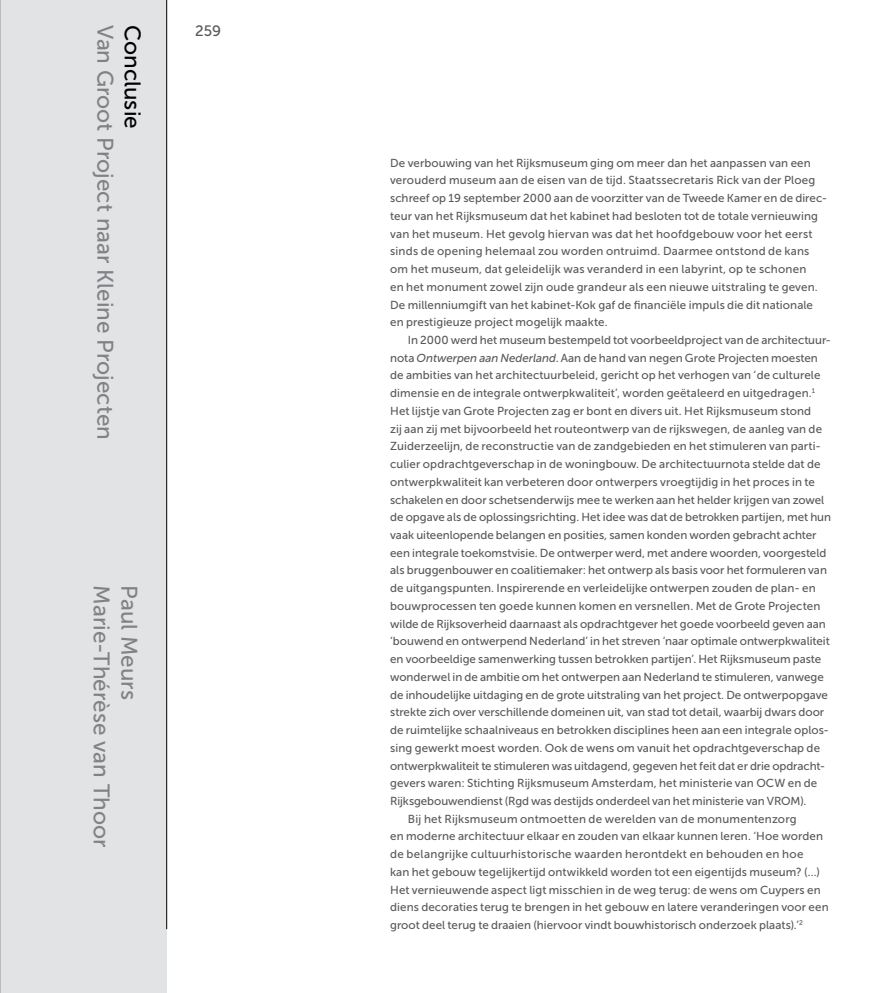
<style>
.page{position:relative;width:869px;height:993px;background:#fff}
.page>*{position:absolute;margin:0;border:0;box-sizing:border-box;transform-origin:0 0}
.t1{font:22.5px "Museo Sans 500";color:#808285}
.t2{font:22.5px "Museo Sans 500";color:#000}
.t3{font:15px "Museo Sans 500";color:#58595b}
.t4{font:11.5px/17.8px "Museo Sans 500";letter-spacing:.005em;color:#58595b}
.t5{font:11.5px "Museo Sans 500";letter-spacing:.025em;color:#58595b}
.s1{font-style:italic}
</style>
<div class="page">
<div style="left:0;top:0;width:167px;height:992px;background:#e2e3e4"></div>
<hr style="left:166px;top:0;width:1px;height:928px;background:#000">
<hr style="left:0;top:0;width:1px;height:992px;background:#939598">
<h1 class="t1" style="left:117px;top:25px;width:416px;rotate:90deg">Van Groot Project naar Kleine Projecten</h1>
<h1 class="t2" style="left:145px;top:25px;width:105px;rotate:90deg">Conclusie</h1>
<h2 class="t3" style="left:195px;top:23px;width:28px">259</h2>
<h1 class="t1" style="left:114px;top:585px;width:263px;rotate:90deg">Marie-Thérèse van Thoor</h1>
<h1 class="t1" style="left:141px;top:585px;width:116px;rotate:90deg">Paul Meurs</h1>
<p class="t4" style="left:390px;top:154px;width:438px">De verbouwing van het Rijksmuseum ging om meer dan het aanpassen van een verouderd museum aan de eisen van de tijd. Staatssecretaris Rick van der Ploeg schreef op 19 september 2000 aan de voorzitter van de Tweede Kamer en de direc&shy;teur van het Rijksmuseum dat het kabinet had besloten tot de totale vernieuwing van het museum. Het gevolg hiervan was dat het hoofdgebouw voor het eerst sinds de opening helemaal zou worden ontruimd. Daarmee ontstond de kans om het museum, dat geleidelijk was veranderd in een labyrint, op te schonen<br>en het monument zowel zijn oude grandeur als een nieuwe uitstraling te geven.<br>De millenniumgift van het kabinet-Kok gaf de financiële impuls die dit nationale en prestigieuze project mogelijk maakte.</p>
<p class="t4" style="left:407px;top:331px;width:424px">In 2000 werd het museum bestempeld tot voorbeeldproject van de architectuur-</p>
<p class="t4" style="left:390px;top:349px;width:429px">nota <span class="s1">Ontwerpen aan Nederland</span>. Aan de hand van negen Grote Projecten moesten</p>
<p class="t4" style="left:390px;top:366px;width:431px">de ambities van het architectuurbeleid, gericht op het verhogen van ‘de culturele</p>
<p class="t4" style="left:390px;top:384px;width:426px">dimensie en de integrale ontwerpkwaliteit’, worden geëtaleerd en uitgedragen.<sup>1</sup></p>
<p class="t4" style="left:390px;top:402px;width:422px">Het lijstje van Grote Projecten zag er bont en divers uit. Het Rijksmuseum stond</p>
<p class="t4" style="left:390px;top:419px;width:433px">zij aan zij met bijvoorbeeld het routeontwerp van de rijkswegen, de aanleg van de</p>
<p class="t4" style="left:390px;top:437px;width:430px">Zuiderzeelijn, de reconstructie van de zandgebieden en het stimuleren van parti-</p>
<p class="t4" style="left:390px;top:455px;width:432px">culier opdrachtgeverschap in de woningbouw. De architectuurnota stelde dat de</p>
<p class="t4" style="left:390px;top:473px;width:426px">ontwerpkwaliteit kan verbeteren door ontwerpers vroegtijdig in het proces in te</p>
<p class="t4" style="left:390px;top:490px;width:435px">schakelen en door schetsenderwijs mee te werken aan het helder krijgen van zowel</p>
<p class="t4" style="left:390px;top:508px;width:442px">de opgave als de oplossingsrichting. Het idee was dat de betrokken partijen, met hun</p>
<p class="t4" style="left:390px;top:526px;width:428px">vaak uiteenlopende belangen en posities, samen konden worden gebracht achter</p>
<p class="t4" style="left:390px;top:543px;width:437px">een integrale toekomstvisie. De ontwerper werd, met andere woorden, voorgesteld</p>
<p class="t4" style="left:390px;top:561px;width:438px">als bruggenbouwer en coalitiemaker: het ontwerp als basis voor het formuleren van</p>
<p class="t4" style="left:390px;top:579px;width:427px">de uitgangspunten. Inspirerende en verleidelijke ontwerpen zouden de plan- en</p>
<p class="t4" style="left:390px;top:597px;width:431px">bouwprocessen ten goede kunnen komen en versnellen. Met de Grote Projecten</p>
<p class="t4" style="left:390px;top:614px;width:437px">wilde de Rijksoverheid daarnaast als opdrachtgever het goede voorbeeld geven aan</p>
<p class="t4" style="left:390px;top:632px;width:441px">‘bouwend en ontwerpend Nederland’ in het streven ‘naar optimale ontwerpkwaliteit</p>
<p class="t4" style="left:390px;top:650px;width:432px">en voorbeeldige samenwerking tussen betrokken partijen’. Het Rijksmuseum paste</p>
<p class="t4" style="left:390px;top:667px;width:435px">wonderwel in de ambitie om het ontwerpen aan Nederland te stimuleren, vanwege</p>
<p class="t4" style="left:390px;top:685px;width:439px">de inhoudelijke uitdaging en de grote uitstraling van het project. De ontwerpopgave</p>
<p class="t4" style="left:390px;top:703px;width:435px">strekte zich over verschillende domeinen uit, van stad tot detail, waarbij dwars door</p>
<p class="t4" style="left:390px;top:721px;width:440px">de ruimtelijke schaalniveaus en betrokken disciplines heen aan een integrale oplos-</p>
<p class="t4" style="left:390px;top:738px;width:431px">sing gewerkt moest worden. Ook de wens om vanuit het opdrachtgeverschap de</p>
<p class="t4" style="left:390px;top:756px;width:436px">ontwerpkwaliteit te stimuleren was uitdagend, gegeven het feit dat er drie opdracht-</p>
<p class="t4" style="left:390px;top:774px;width:428px">gevers waren: Stichting Rijksmuseum Amsterdam, het ministerie van OCW en de</p>
<p class="t4" style="left:390px;top:791px;width:417px">Rijksgebouwendienst (Rgd was destijds onderdeel van het ministerie van VROM).</p>
<p class="t4" style="left:407px;top:809px;width:390px">Bij het Rijksmuseum ontmoetten de werelden van de monumentenzorg</p>
<p class="t4" style="left:390px;top:827px;width:434px">en moderne architectuur elkaar en zouden van elkaar kunnen leren. ‘Hoe worden</p>
<p class="t5" style="left:390px;top:847px;width:414px">de belangrijke cultuurhistorische waarden herontdekt en behouden en hoe</p>
<p class="t4" style="left:390px;top:862px;width:431px">kan het gebouw tegelijkertijd ontwikkeld worden tot een eigentijds museum? (…)</p>
<p class="t4" style="left:390px;top:880px;width:432px">Het vernieuwende aspect ligt misschien in de weg terug: de wens om Cuypers en</p>
<p class="t4" style="left:390px;top:898px;width:440px">diens decoraties terug te brengen in het gebouw en latere veranderingen voor een</p>
<p class="t4" style="left:390px;top:915px;width:414px">groot deel terug te draaien (hiervoor vindt bouwhistorisch onderzoek plaats).’<sup>2</sup></p>
</div>
